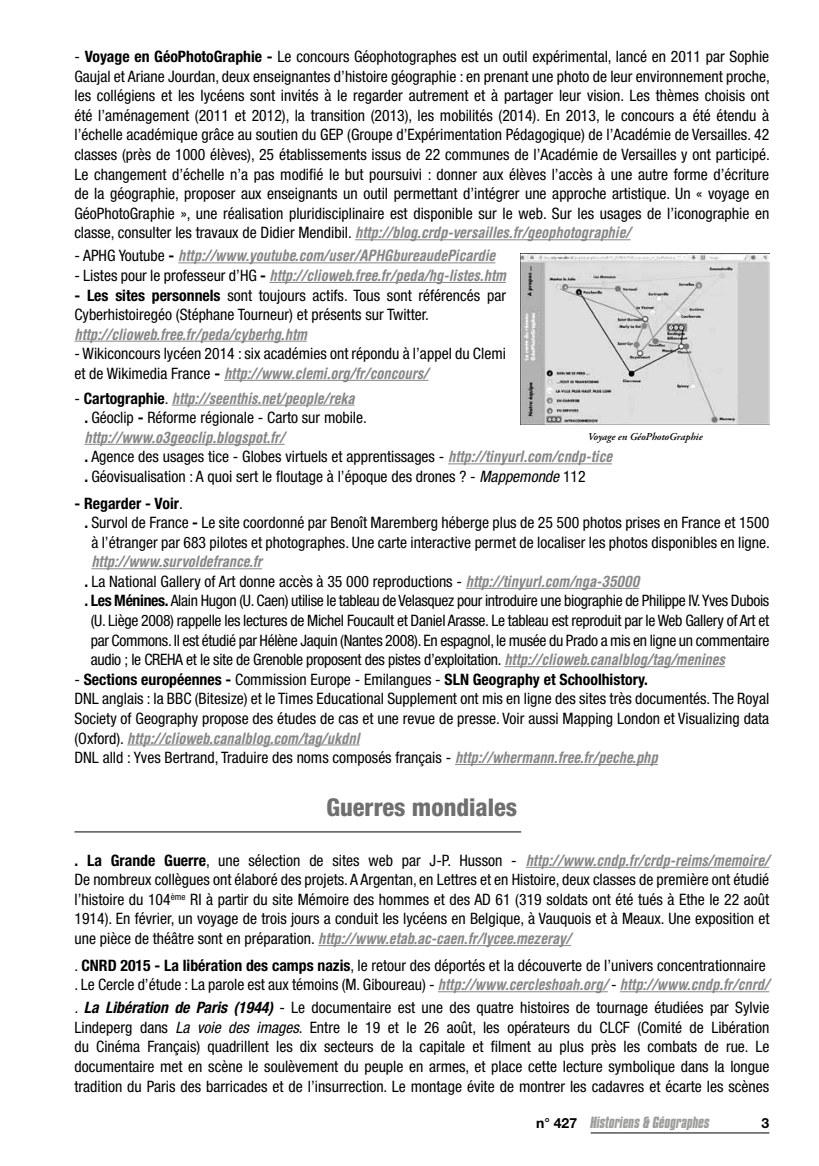
<style>
.page{position:relative;width:819px;height:1166px;background:#fff}
.page>*{position:absolute;margin:0;border:0;box-sizing:border-box;transform-origin:0 0}
.t1{font:800 condensed 24.5px "Helvetica Neue";color:#706f6f}
.t2{font:condensed 15.75px/19.6px "Helvetica Neue";color:#000}
.t3{font:italic 700 condensed 15.75px "Helvetica Rounded";color:#878787}
.t4{font:condensed 15.75px "Helvetica Neue";letter-spacing:-.02em;color:#000}
.t5{font:700 condensed 15.75px "Helvetica Neue";color:#000}
.t6{font:italic 700 14px "Compacta BT";color:#9d9d9c}
.t7{font:700 14px "Helvetica Neue";color:#000}
.t8{font:italic 600 10.5px "Adobe Garamond Pro";color:#000}
.s1{font-weight:700}
.s2{font-family:"Helvetica Neue";font-weight:400;font-style:normal;color:#000}
.s3{font-family:"Helvetica Neue";font-style:normal;color:#000}
.s4{font-family:"Helvetica Rounded";font-weight:700;font-style:italic;color:#878787}
.s5{font-style:italic}
.s6{font-weight:400}
.s7{font-weight:700;font-style:italic}
</style>
<div class="page">
<hr style="left:590px;top:1132px;width:179px;height:1px;background:#000">
<hr style="left:355px;top:239px;width:275px;height:1px;background:#878787">
<hr style="left:178px;top:262px;width:317px;height:1px;background:#878787">
<hr style="left:269px;top:282px;width:237px;height:1px;background:#878787">
<hr style="left:74px;top:341px;width:233px;height:1px;background:#878787">
<hr style="left:224px;top:380px;width:204px;height:1px;background:#878787">
<hr style="left:172px;top:405px;width:182px;height:1px;background:#878787">
<hr style="left:84px;top:444px;width:201px;height:1px;background:#878787">
<hr style="left:448px;top:463px;width:164px;height:1px;background:#878787">
<hr style="left:91px;top:568px;width:171px;height:1px;background:#878787">
<hr style="left:466px;top:588px;width:173px;height:1px;background:#878787">
<hr style="left:504px;top:666px;width:221px;height:1px;background:#878787">
<hr style="left:127px;top:744px;width:232px;height:1px;background:#878787">
<hr style="left:455px;top:764px;width:202px;height:1px;background:#878787">
<hr style="left:74px;top:831px;width:447px;height:2px;background:#706f6f">
<hr style="left:525px;top:867px;width:244px;height:1px;background:#878787">
<hr style="left:318px;top:945px;width:253px;height:1px;background:#878787">
<hr style="left:438px;top:991px;width:170px;height:1px;background:#878787">
<hr style="left:620px;top:991px;width:149px;height:1px;background:#878787">
<img style="left:521px;top:253px;width:248px;height:171px">
<p class="t2" style="left:74px;top:47px;width:697px;text-align:justify">- <span class="s1">Voyage en GéoPhotoGraphie -</span> Le concours Géophotographes est un outil expérimental, lancé en 2011 par Sophie Gaujal et Ariane Jourdan, deux enseignantes d’histoire géographie : en prenant une photo de leur environnement proche, les collégiens et les lycéens sont invités à le regarder autrement et à partager leur vision. Les thèmes choisis ont été l’aménagement (2011 et 2012), la transition (2013), les mobilités (2014). En 2013, le concours a été étendu à l’échelle académique grâce au soutien du GEP (Groupe d’Expérimentation Pédagogique) de l’Académie de Versailles. 42 classes (près de 1000 élèves), 25 établissements issus de 22 communes de l’Académie de Versailles y ont participé.<br>Le changement d’échelle n’a pas modifié le but poursuivi : donner aux élèves l’accès à une autre forme d’écriture de la géographie, proposer aux enseignants un outil permettant d’intégrer une approche artistique. Un « voyage en GéoPhotoGraphie », une réalisation pluridisciplinaire est disponible sur le web. Sur les usages de l’iconographie en</p>
<p class="t3" style="left:74px;top:223px;width:557px"><span class="s2">classe, consulter les travaux de Didier Mendibil.</span> http://blog.crdp-versailles.fr/geophotographie/</p>
<p class="t3" style="left:74px;top:246px;width:422px"><span class="s2">- APHG Youtube</span> <span class="s3">-</span> http://www.youtube.com/user/APHGbureaudePicardie</p>
<p class="t3" style="left:74px;top:266px;width:433px"><span class="s2">- Listes pour le professeur d’HG</span> <span class="s3">-</span> http://clioweb.free.fr/peda/hg-listes.htm</p>
<p class="t2" style="left:74px;top:285px;width:433px"><span class="s1">- Les sites personnels</span> sont toujours actifs. Tous sont référencés par<br>Cyberhistoiregéo (Stéphane Tourneur) et présents sur Twitter.</p>
<p class="t3" style="left:74px;top:324px;width:234px">http://clioweb.free.fr/peda/cyberhg.htm</p>
<p class="t2" style="left:74px;top:344px;width:433px">- Wikiconcours lycéen 2014 : six académies ont répondu à l’appel du Clemi</p>
<p class="t3" style="left:74px;top:364px;width:355px"><span class="s2">et de Wikimedia France</span> <span class="s3">-</span> http://www.clemi.org/fr/concours/</p>
<p class="t3" style="left:74px;top:388px;width:281px"><span class="s2">-</span> <span class="s3">Cartographie</span><span class="s2">.</span> http://seenthis.net/people/reka</p>
<p class="t2" style="left:84px;top:408px;width:284px"><span class="s1">.</span> Géoclip <span class="s1">-</span> Réforme régionale - Carto sur mobile.</p>
<p class="t3" style="left:84px;top:428px;width:202px">http://www.o3geoclip.blogspot.fr/</p>
<p class="t2" style="left:84px;top:447px;width:529px"><span class="s1">.</span> Agence des usages tice - Globes virtuels et apprentissages - <span class="s4">http://tinyurl.com/cndp-tice </span><span class="s1">.</span> Géovisualisation : A quoi sert le floutage à l’époque des drones ? - <span class="s5">Mappemonde</span> 112</p>
<p class="t5" style="left:74px;top:493px;width:110px">- Regarder - Voir<span class="s6">.</span></p>
<p class="t2" style="left:84px;top:513px;width:686px"><span class="s1">.</span> Survol de France <span class="s1">-</span> Le site coordonné par Benoît Maremberg héberge plus de 25 500 photos prises en France et 1500</p>
<p class="t2" style="left:91px;top:532px;width:680px">à l’étranger par 683 pilotes et photographes. Une carte interactive permet de localiser les photos disponibles en ligne.</p>
<p class="t3" style="left:91px;top:552px;width:172px">http://www.survoldefrance.fr</p>
<p class="t2" style="left:84px;top:571px;width:556px"><span class="s1">.</span> La National Gallery of Art donne accès à 35 000 reproductions - <span class="s4">http://tinyurl.com/nga-35000</span></p>
<p class="t4" style="left:84px;top:592px;width:686px"><span class="s1">. Les Ménines.</span> Alain Hugon (U. Caen) utilise le tableau de Velasquez pour introduire une biographie de Philippe IV. Yves Dubois</p>
<p class="t4" style="left:91px;top:611px;width:680px">(U. Liège 2008) rappelle les lectures de Michel Foucault et Daniel Arasse. Le tableau est reproduit par le Web Gallery of Art et</p>
<p class="t4" style="left:91px;top:631px;width:680px">par Commons. Il est étudié par Hélène Jaquin (Nantes 2008). En espagnol, le musée du Prado a mis en ligne un commentaire</p>
<p class="t4" style="left:91px;top:650px;width:635px">audio ; le CREHA et le site de Grenoble proposent des pistes d’exploitation. <span class="s4">http://clioweb.canalblog/tag/menines</span></p>
<p class="t2" style="left:74px;top:669px;width:696px">- <span class="s1">Sections européennes -</span> Commission Europe - Emilangues - <span class="s1">SLN Geography et Schoolhistory.<br></span>DNL anglais : la BBC (Bitesize) et le Times Educational Supplement ont mis en ligne des sites très documentés. The Royal<br>Society of Geography propose des études de cas et une revue de presse. Voir aussi Mapping London et Visualizing data</p>
<p class="t3" style="left:74px;top:728px;width:286px"><span class="s2">(Oxford).</span> http://clioweb.canalblog.com/tag/ukdnl</p>
<p class="t2" style="left:74px;top:747px;width:585px">DNL alld : Yves Bertrand, Traduire des noms composés français - <span class="s4">http://whermann.free.fr/peche.php</span></p>
<h1 class="t1" style="left:326px;top:792px;width:192px">Guerres mondiales</h1>
<p class="t3" style="left:74px;top:850px;width:696px"><span class="s3">. La Grande Guerre</span><span class="s2">, une sélection de sites web par J-P. Husson -</span> http://www.cndp.fr/crdp-reims/memoire/</p>
<p class="t2" style="left:74px;top:870px;width:696px;text-align:justify">De nombreux collègues ont élaboré des projets. A Argentan, en Lettres et en Histoire, deux classes de première ont étudié l’histoire du 104<sup>ème</sup> RI à partir du site Mémoire des hommes et des AD 61 (319 soldats ont été tués à Ethe le 22 août 1914). En février, un voyage de trois jours a conduit les lycéens en Belgique, à Vauquois et à Meaux. Une exposition et</p>
<p class="t3" style="left:74px;top:929px;width:498px"><span class="s2">une pièce de théâtre sont en préparation.</span> http://www.etab.ac-caen.fr/lycee.mezeray/</p>
<p class="t2" style="left:74px;top:955px;width:696px">. <span class="s1">CNRD 2015 - La libération des camps nazis</span>, le retour des déportés et la découverte de l’univers concentrationnaire . Le Cercle d’étude : La parole est aux témoins (M. Giboureau) - <span class="s4">http://www.cercleshoah.org/</span> - <span class="s4">http://www.cndp.fr/cnrd/</span></p>
<p class="t2" style="left:74px;top:998px;width:696px;text-align:justify"><span class="s5">.</span> <span class="s7">La Libération de Paris (1944)</span> - Le documentaire est une des quatre histoires de tournage étudiées par Sylvie Lindeperg dans <span class="s5">La voie des images</span>. Entre le 19 et le 26 août, les opérateurs du CLCF (Comité de Libération du Cinéma Français) quadrillent les dix secteurs de la capitale et filment au plus près les combats de rue. Le documentaire met en scène le soulèvement du peuple en armes, et place cette lecture symbolique dans la longue tradition du Paris des barricades et de l’insurrection. Le montage évite de montrer les cadavres et écarte les scènes</p>
<p class="t8" style="left:588px;top:430px;width:116px">Voyage en GéoPhotoGraphie</p>
<p class="t6" style="left:536px;top:1113px;width:175px"><span class="s3">n° 427</span> Historiens &amp; Géographes</p>
<p class="t7" style="left:761px;top:1114px;width:9px">3</p>
</div>
